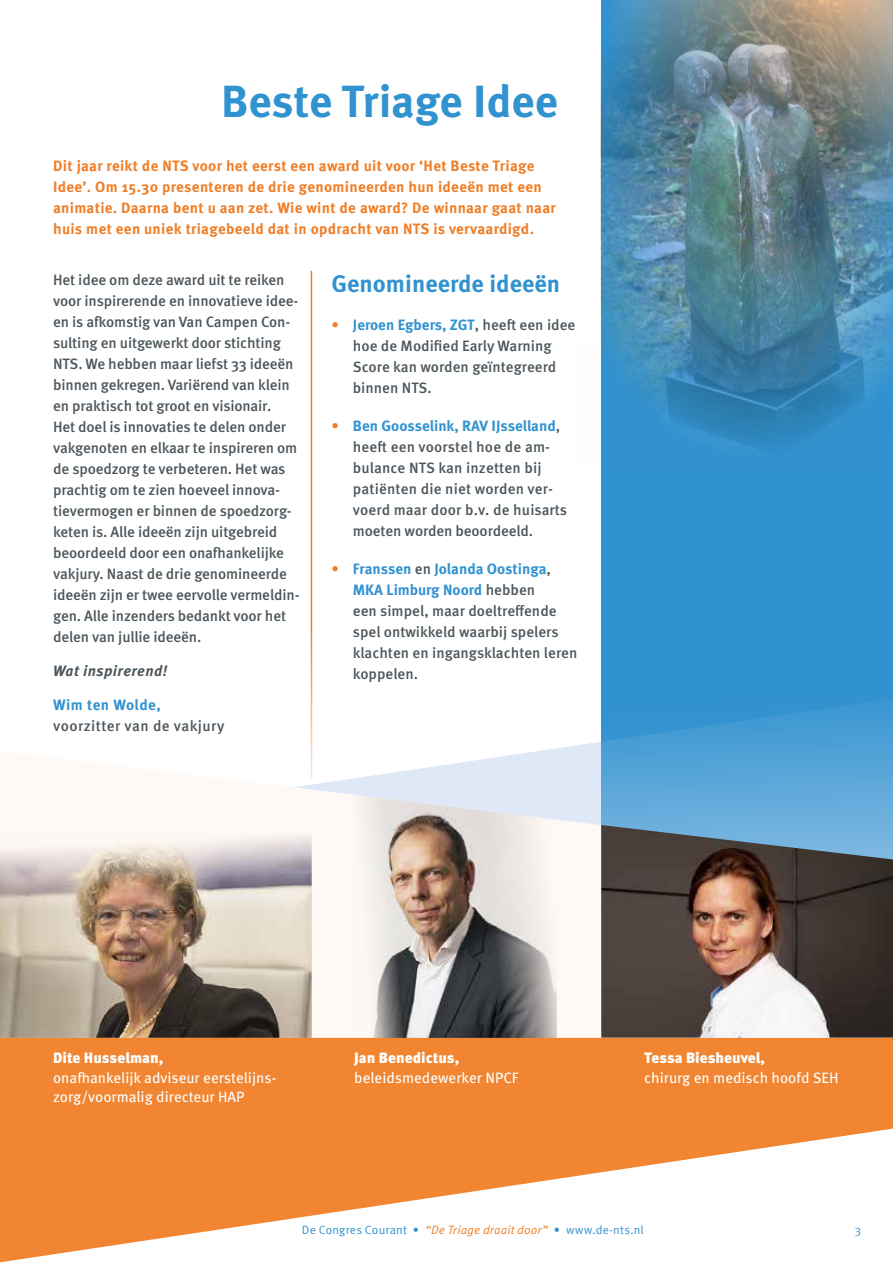
<style>
.page{position:relative;width:893px;height:1263px;background:#fff}
.page>*{position:absolute;margin:0;border:0;box-sizing:border-box;transform-origin:0 0}
.t1{font:700 45px "Meta OT";letter-spacing:-.005em;color:#3192d0}
.t2{font:700 24px "Meta OT";color:#3192d0}
.t3{font:500 15px/21px "Meta OT";letter-spacing:-.01em;color:#4c565c}
.t4{font:700 15px/21px "Meta OT";letter-spacing:.02em;color:#f07e26}
.t5{font:500 15px/21px "Meta OT";letter-spacing:.01em;color:#4c565c}
.t6{font:15px/19.5px "Meta OT";color:#fff}
.t7{font:900 15px "Meta OT";color:#fff}
.t8{font:500 15px "Meta OT";letter-spacing:.03em;color:#4c565c}
.t9{font:italic 700 15px "Meta OT";letter-spacing:.025em;color:#4c565c}
.t10{font:700 15px "Meta OT";letter-spacing:.025em;color:#3192d0}
.t11{font:12px "Meta OT Norm";letter-spacing:.015em;color:#3192d0}
.s1{color:#f07e26}
.s2{font-weight:700;color:#3192d0}
.s3{font-family:"Meta OT Norm Ita";color:#f07e26}
</style>
<div class="page">
<svg style="left:294px;top:751px;width:599px;height:287px;fill:#fff9f5"></svg>
<img style="left:354px;top:792px;width:202px;height:246px">
<img style="left:1px;top:833px;width:311px;height:205px">
<svg style="left:0;top:1038px;width:893px;height:224px;fill:#f18531"></svg>
<svg style="left:601px;top:469px;width:292px;height:356px;background:#3c97d2"></svg>
<img style="left:601px;top:825px;width:292px;height:212px">
<img style="left:0;top:833px;width:1px;height:205px">
<img style="left:600px;top:0;width:293px;height:469px">
<hr style="left:311px;top:271px;width:1px;height:507px;background:#f07e26">
<h1 class="t1" style="left:221px;top:74px;width:338px">Beste Triage Idee</h1>
<p class="t4" style="left:53px;top:155px;width:504px">Dit jaar reikt de NTS voor het eerst een award uit voor ‘Het Beste Triage Idee’. Om 15.30 presenteren de drie genomineerden hun ideeën met een animatie. Daarna bent u aan zet. Wie wint de award? De winnaar gaat naar huis met een uniek triagebeeld dat in opdracht van NTS is vervaardigd.</p>
<p class="t3" style="left:53px;top:270px;width:248px">Het idee om deze award uit te reiken voor inspirerende en innovatieve idee&shy;ën is afkomstig van Van Campen Con&shy;sulting en uitgewerkt door stichting NTS. We hebben maar liefst 33 ideeën binnen gekregen. Variërend van klein en praktisch tot groot en visionair.<br>Het doel is innovaties te delen onder vakgenoten en elkaar te inspireren om de spoedzorg te verbeteren. Het was prachtig om te zien hoeveel innova&shy;tievermogen er binnen de spoedzorg&shy;keten is. Alle ideeën zijn uitgebreid beoordeeld door een onafhankelijke vakjury. Naast de drie genomineerde ideeën zijn er twee eervolle vermeldin&shy;gen. Alle inzenders bedankt voor het delen van jullie ideeën.</p>
<p class="t9" style="left:53px;top:662px;width:116px">Wat inspirerend!</p>
<p class="t10" style="left:53px;top:696px;width:109px">Wim ten Wolde,</p>
<p class="t8" style="left:53px;top:717px;width:173px">voorzitter van de vakjury</p>
<h2 class="t2" style="left:332px;top:269px;width:230px">Genomineerde ideeën</h2>
<p class="t3" style="left:353px;top:315px;width:224px;text-indent:-21px"><span class="s1">•</span> <span class="s2">Jeroen Egbers, ZGT</span>, heeft een idee hoe de Modified Early Warning<br>Score kan worden geïntegreerd binnen NTS.</p>
<p class="t5" style="left:353px;top:416px;width:216px;text-indent:-21px"><span class="s1">•</span> <span class="s2">Ben Goosselink, RAV IJsselland</span>, heeft een voorstel hoe de am&shy;bulance NTS kan inzetten bij patiënten die niet worden ver&shy;voerd maar door b.v. de huisarts moeten worden beoordeeld.</p>
<p class="t3" style="left:353px;top:559px;width:226px;text-indent:-21px"><span class="s1">•</span> <span class="s2">Franssen</span> en <span class="s2">Jolanda Oostinga</span>,<br><span class="s2">MKA Limburg Noord</span> hebben<br>een simpel, maar doeltreffende spel ontwikkeld waarbij spelers klachten en ingangsklachten leren koppelen.</p>
<p class="t7" style="left:53px;top:1049px;width:112px">Dite Husselman,</p>
<p class="t6" style="left:53px;top:1068px;width:225px">onafhankelijk adviseur eerstelijns&shy;zorg/voormalig directeur HAP</p>
<p class="t7" style="left:354px;top:1049px;width:106px">Jan Benedictus,</p>
<p class="t6" style="left:354px;top:1068px;width:166px">beleidsmedewerker NPCF</p>
<p class="t7" style="left:644px;top:1049px;width:122px">Tessa Biesheuvel,</p>
<p class="t6" style="left:644px;top:1068px;width:196px">chirurg en medisch hoofd SEH</p>
<p class="t11" style="left:302px;top:1223px;width:343px">De Congres Courant • <span class="s3">“De Triage draait door”</span> • www.de-nts.nl</p>
<p class="t11" style="left:855px;top:1223px;width:8px">3</p>
</div>
